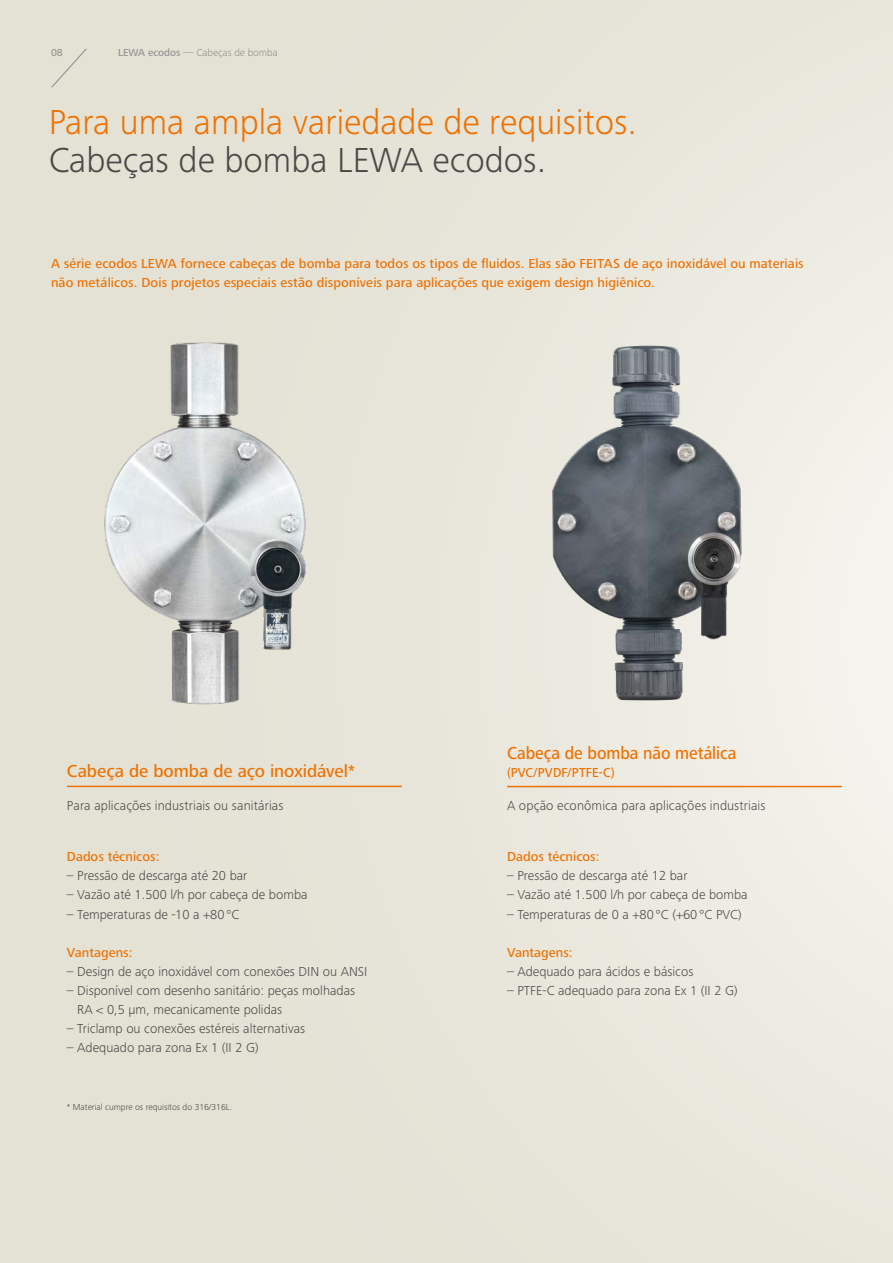
<style>
.page{position:relative;width:893px;height:1263px;background:#fff}
.page>*{position:absolute;margin:0;border:0;box-sizing:border-box;transform-origin:0 0}
.t1{font:300 36px "Frutiger Next LTW1 G";color:#ee7203}
.t2{font:300 36px "Frutiger Next LTW1 G";color:#4a4a49}
.t3{font:500 18px "Frutiger Next LTW1 G";letter-spacing:-.005em;color:#ee7203}
.t4{font:500 18px "Frutiger Next LTW1 G";letter-spacing:-.005em;color:#ee7203;scale:.93 1}
.t5{font:300 13.5px/19.2px "Frutiger Next LTW1 G";color:#4a4a49}
.t6{font:500 13.5px/19.2px "Frutiger Next LTW1 G";letter-spacing:.005em;color:#ee7203}
.t7{font:500 13.5px "Frutiger Next LTW1 G";letter-spacing:.005em;color:#ee7203;scale:.93 1}
.t8{font:300 10.5px "Frutiger Next LTW1 G";color:#929292}
.t9{font:500 10.5px "Frutiger Next LTW1 G";color:#929292}
.t10{font:300 9px "Frutiger Next LTW1 G";color:#4a4a49}
.s1{font-weight:500}
</style>
<div class="page">
<div style="left:0;top:0;width:893px;height:1263px;background:linear-gradient(to right,#e2e0d1,#eeece3)"></div>
<img style="left:522px;top:325px;width:260px;height:401px">
<img style="left:68px;top:316px;width:268px;height:403px">
<div style="left:49px;top:47px;width:40px;height:42px;background:#e4e2d4"></div>
<hr style="left:67px;top:786px;width:335px;height:1px;background:#ee7203">
<hr style="left:507px;top:786px;width:335px;height:1px;background:#ee7203">
<p class="t9" style="left:51px;top:47px;width:13px">08</p>
<p class="t8" style="left:118px;top:47px;width:161px"><span class="s1">LEWA ecodos</span> — Cabeças de bomba</p>
<h1 class="t1" style="left:49px;top:101px;width:590px">Para uma ampla variedade de requisitos.</h1>
<h1 class="t2" style="left:49px;top:140px;width:499px">Cabeças de bomba LEWA ecodos.</h1>
<p class="t6" style="left:51px;top:254px;width:754px">A série ecodos LEWA fornece cabeças de bomba para todos os tipos de fluidos. Elas são FEITAS de aço inoxidável ou materiais não metálicos. Dois projetos especiais estão disponíveis para aplicações que exigem design higiênico.</p>
<h2 class="t3" style="left:67px;top:761px;width:290px">Cabeça de bomba de aço inoxidável*</h2>
<p class="t5" style="left:67px;top:795px;width:218px">Para aplicações industriais ou sanitárias</p>
<p class="t6" style="left:67px;top:847px;width:94px">Dados técnicos:</p>
<p class="t5" style="left:67px;top:866px;width:182px">– Pressão de descarga até 20 bar</p>
<p class="t5" style="left:67px;top:885px;width:242px">– Vazão até 1.500 l/h por cabeça de bomba</p>
<p class="t5" style="left:67px;top:904px;width:174px">– Temperaturas de -10 a +80°C</p>
<p class="t6" style="left:67px;top:943px;width:67px">Vantagens:</p>
<p class="t5" style="left:67px;top:962px;width:302px">– Design de aço inoxidável com conexões DIN ou ANSI</p>
<p class="t5" style="left:77px;top:981px;width:279px;text-indent:-10px">– Disponível com desenho sanitário: peças molhadas<br>RA &lt; 0,5 µm, mecanicamente polidas</p>
<p class="t5" style="left:67px;top:1019px;width:240px">– Triclamp ou conexões estéreis alternativas</p>
<p class="t5" style="left:67px;top:1038px;width:193px">– Adequado para zona Ex 1 (II 2 G)</p>
<p class="t10" style="left:67px;top:1102px;width:167px">* Material cumpre os requisitos do 316/316L.</p>
<h2 class="t4" style="left:507px;top:743px;width:248px">Cabeça de bomba não metálica</h2>
<p class="t7" style="left:507px;top:765px;width:117px">(PVC/PVDF/PTFE-C)</p>
<p class="t5" style="left:507px;top:796px;width:260px">A opção econômica para aplicações industriais</p>
<p class="t6" style="left:507px;top:847px;width:94px">Dados técnicos:</p>
<p class="t5" style="left:507px;top:866px;width:182px">– Pressão de descarga até 12 bar</p>
<p class="t5" style="left:507px;top:885px;width:242px">– Vazão até 1.500 l/h por cabeça de bomba</p>
<p class="t5" style="left:507px;top:904px;width:236px">– Temperaturas de 0 a +80°C (+60°C PVC)</p>
<p class="t6" style="left:507px;top:943px;width:67px">Vantagens:</p>
<p class="t5" style="left:507px;top:962px;width:188px">– Adequado para ácidos e básicos</p>
<p class="t5" style="left:507px;top:981px;width:232px">– PTFE-C adequado para zona Ex 1 (II 2 G)</p>
</div>
